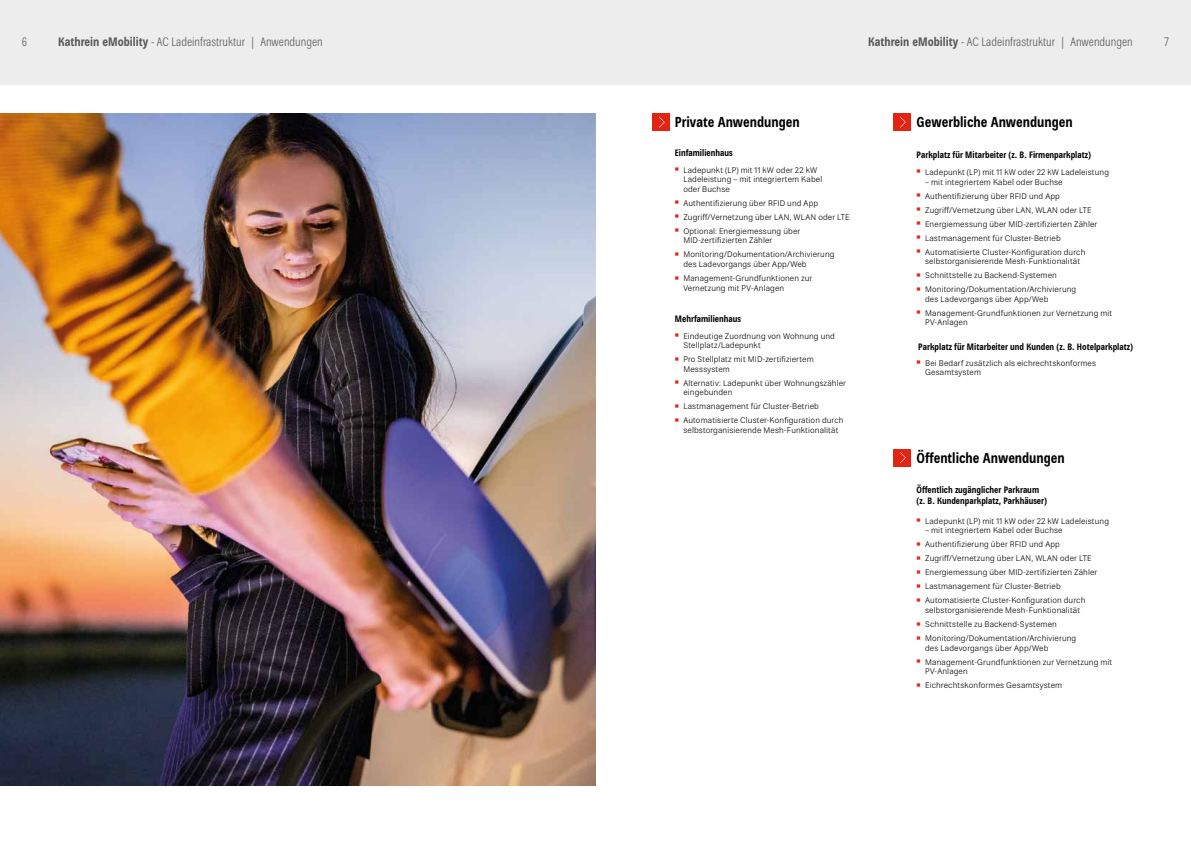
<style>
.page{position:relative;width:1191px;height:842px;background:#fff}
.page>*{position:absolute;margin:0;border:0;box-sizing:border-box;transform-origin:0 0}
.t1{font:700 14px "Kathrein Office Cond";color:#000}
.t2{font:300 condensed 12px "Kathrein 47";color:#575756}
.t3{font:700 9px/10.7px "Kathrein Office Cond";color:#000}
.t4{font:300 8px/9.6px "Kathrein 45";letter-spacing:.015em;color:#000}
.s1{font-family:"Kathrein 77";font-weight:700}
.s2{font-family:"Arial";font-weight:700;font-size:12px;color:#e52313}
</style>
<div class="page">
<div style="left:0;top:0;width:595px;height:85px;background:#ededed"></div>
<div style="left:595px;top:0;width:596px;height:85px;background:#ededed"></div>
<div style="left:652px;top:113px;width:18px;height:18px;background:#e52313"></div>
<svg style="left:659px;top:117px;width:6px;height:11px"></svg>
<img style="left:0;top:113px;width:595px;height:672px">
<div style="left:893px;top:113px;width:18px;height:18px;background:#e52313"></div>
<div style="left:893px;top:449px;width:18px;height:18px;background:#e52313"></div>
<svg style="left:900px;top:117px;width:6px;height:11px"></svg>
<svg style="left:900px;top:452px;width:6px;height:11px"></svg>
<h2 class="t2" style="left:868px;top:36px;width:266px"><span class="s1">Kathrein eMobility</span> - AC Ladeinfrastruktur | Anwendungen</h2>
<h2 class="t2" style="left:22px;top:36px;width:7px">6</h2>
<h2 class="t2" style="left:58px;top:36px;width:266px"><span class="s1">Kathrein eMobility</span> - AC Ladeinfrastruktur | Anwendungen</h2>
<h2 class="t2" style="left:1164px;top:36px;width:6px">7</h2>
<h1 class="t1" style="left:675px;top:116px;width:126px">Private Anwendungen</h1>
<p class="t3" style="left:675px;top:148px;width:59px">Einfamilienhaus</p>
<p class="t4" style="left:683px;top:166px;width:140px;text-indent:-8px"><span class="s2">▪</span> Ladepunkt (LP) mit 11 kW oder 22 kW<br>Ladeleistung – mit integriertem Kabel oder Buchse</p>
<p class="t4" style="left:675px;top:199px;width:145px"><span class="s2">▪</span> Authentifizierung über RFID und App</p>
<p class="t4" style="left:675px;top:213px;width:176px"><span class="s2">▪</span> Zugriff/Vernetzung über LAN, WLAN oder LTE</p>
<p class="t4" style="left:683px;top:227px;width:118px;text-indent:-8px"><span class="s2">▪</span> Optional: Energiemessung über<br>MID-zertifizierten Zähler</p>
<p class="t4" style="left:683px;top:250px;width:153px;text-indent:-8px"><span class="s2">▪</span> Monitoring/Dokumentation/Archivierung des Ladevorgangs über App/Web</p>
<p class="t4" style="left:683px;top:274px;width:130px;text-indent:-8px"><span class="s2">▪</span> Management-Grundfunktionen zur<br>Vernetzung mit PV-Anlagen</p>
<p class="t3" style="left:675px;top:314px;width:68px">Mehrfamilienhaus</p>
<p class="t4" style="left:683px;top:332px;width:153px;text-indent:-8px"><span class="s2">▪</span> Eindeutige Zuordnung von Wohnung und<br>Stellplatz/Ladepunkt</p>
<p class="t4" style="left:683px;top:355px;width:132px;text-indent:-8px"><span class="s2">▪</span> Pro Stellplatz mit MID-zertifiziertem<br>Messsystem</p>
<p class="t4" style="left:683px;top:379px;width:164px;text-indent:-8px"><span class="s2">▪</span> Alternativ: Ladepunkt über Wohnungszähler eingebunden</p>
<p class="t4" style="left:675px;top:403px;width:146px"><span class="s2">▪</span> Lastmanagement für Cluster-Betrieb</p>
<p class="t4" style="left:675px;top:417px;width:170px;text-align:center"><span class="s2">▪</span> Automatisierte Cluster-Konfiguration durch selbstorganisierende Mesh-Funktionalität</p>
<h1 class="t1" style="left:916px;top:116px;width:157px">Gewerbliche Anwendungen</h1>
<p class="t3" style="left:916px;top:150px;width:176px">Parkplatz für Mitarbeiter (z. B. Firmenparkplatz)</p>
<p class="t4" style="left:916px;top:168px;width:194px"><span class="s2">▪</span> Ladepunkt (LP) mit 11 kW oder 22 kW Ladeleistung</p>
<p class="t4" style="left:925px;top:178px;width:139px">– mit integriertem Kabel oder Buchse</p>
<p class="t4" style="left:916px;top:192px;width:145px"><span class="s2">▪</span> Authentifizierung über RFID und App</p>
<p class="t4" style="left:916px;top:206px;width:176px"><span class="s2">▪</span> Zugriff/Vernetzung über LAN, WLAN oder LTE</p>
<p class="t4" style="left:916px;top:220px;width:182px"><span class="s2">▪</span> Energiemessung über MID-zertifizierten Zähler</p>
<p class="t4" style="left:916px;top:234px;width:146px"><span class="s2">▪</span> Lastmanagement für Cluster-Betrieb</p>
<p class="t4" style="left:916px;top:248px;width:170px;text-align:center"><span class="s2">▪</span> Automatisierte Cluster-Konfiguration durch selbstorganisierende Mesh-Funktionalität</p>
<p class="t4" style="left:916px;top:271px;width:142px"><span class="s2">▪</span> Schnittstelle zu Backend-Systemen</p>
<p class="t4" style="left:925px;top:285px;width:153px;text-indent:-8px"><span class="s2">▪</span> Monitoring/Dokumentation/Archivierung des Ladevorgangs über App/Web</p>
<p class="t4" style="left:925px;top:309px;width:189px;text-indent:-8px"><span class="s2">▪</span> Management-Grundfunktionen zur Vernetzung mit<br>PV-Anlagen</p>
<p class="t3" style="left:918px;top:342px;width:216px">Parkplatz für Mitarbeiter und Kunden (z. B. Hotelparkplatz)</p>
<p class="t4" style="left:925px;top:359px;width:173px;text-indent:-8px"><span class="s2">▪</span> Bei Bedarf zusätzlich als eichrechtskonformes<br>Gesamtsystem</p>
<h1 class="t1" style="left:916px;top:449px;width:150px">Öffentliche Anwendungen</h1>
<p class="t3" style="left:916px;top:485px;width:132px">Öffentlich zugänglicher Parkraum (z. B. Kundenparkplatz, Parkhäuser)</p>
<p class="t4" style="left:916px;top:517px;width:194px"><span class="s2">▪</span> Ladepunkt (LP) mit 11 kW oder 22 kW Ladeleistung</p>
<p class="t4" style="left:925px;top:526px;width:139px">– mit integriertem Kabel oder Buchse</p>
<p class="t4" style="left:916px;top:540px;width:145px"><span class="s2">▪</span> Authentifizierung über RFID und App</p>
<p class="t4" style="left:916px;top:554px;width:176px"><span class="s2">▪</span> Zugriff/Vernetzung über LAN, WLAN oder LTE</p>
<p class="t4" style="left:916px;top:568px;width:182px"><span class="s2">▪</span> Energiemessung über MID-zertifizierten Zähler</p>
<p class="t4" style="left:916px;top:582px;width:146px"><span class="s2">▪</span> Lastmanagement für Cluster-Betrieb</p>
<p class="t4" style="left:916px;top:596px;width:170px;text-align:center"><span class="s2">▪</span> Automatisierte Cluster-Konfiguration durch selbstorganisierende Mesh-Funktionalität</p>
<p class="t4" style="left:916px;top:620px;width:142px"><span class="s2">▪</span> Schnittstelle zu Backend-Systemen</p>
<p class="t4" style="left:925px;top:634px;width:153px;text-indent:-8px"><span class="s2">▪</span> Monitoring/Dokumentation/Archivierung des Ladevorgangs über App/Web</p>
<p class="t4" style="left:925px;top:658px;width:189px;text-indent:-8px"><span class="s2">▪</span> Management-Grundfunktionen zur Vernetzung mit<br>PV-Anlagen</p>
<p class="t4" style="left:916px;top:681px;width:147px"><span class="s2">▪</span> Eichrechtskonformes Gesamtsystem</p>
</div>
